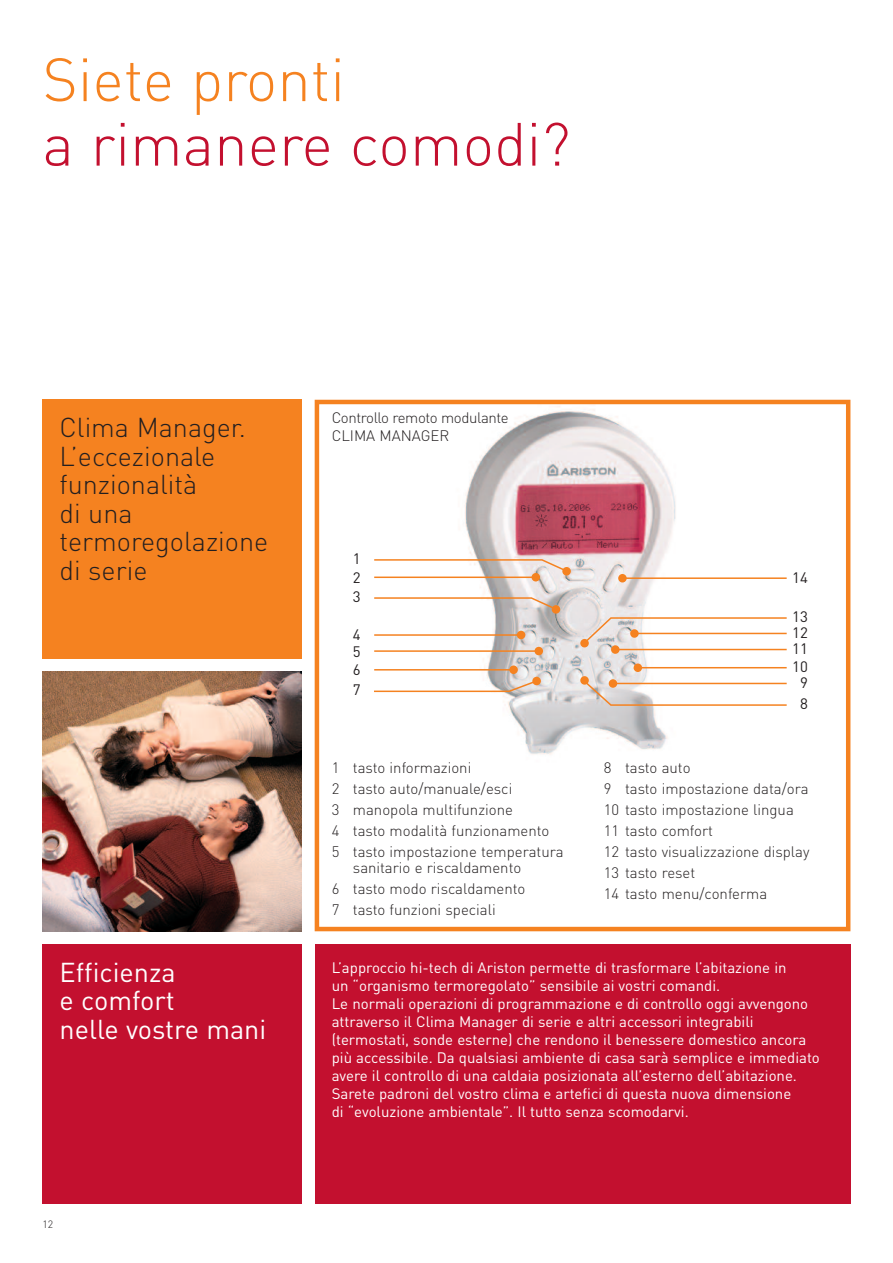
<style>
.page{position:relative;width:893px;height:1263px;background:#fff}
.page>*{position:absolute;margin:0;border:0;box-sizing:border-box;transform-origin:0 0}
.t1{font:300 60px "DIN";color:#c3102f}
.t2{font:300 60px "DIN";color:#f58220}
.t3{font:300 27px/28.5px "DIN";color:#231f20}
.t4{font:27px/28.5px "DIN";color:#fff}
.t5{font:15px/18px "DIN";color:#fff}
.t6{font:300 15px/21px "DIN";color:#231f20}
.t7{font:300 15px/18px "DIN";letter-spacing:-.025em;color:#231f20}
.t8{font:15px/16px "DIN";color:#231f20}
.t9{font:300 10.5px "DIN";color:#231f20}
</style>
<div class="page">
<div style="left:43px;top:400px;width:259px;height:259px;background:#f58220"></div>
<img style="left:399px;top:406px;width:375px;height:349px">
<div style="left:315px;top:400px;width:535px;height:531px;border:4px solid #f58220"></div>
<div style="left:315px;top:944px;width:535px;height:259px;background:#c3102f"></div>
<img style="left:43px;top:672px;width:259px;height:259px">
<svg style="left:580px;top:639px;width:9px;height:8px"></svg>
<div style="left:531px;top:573px;width:9px;height:8px;background:#f58220;border-radius:50%"></div>
<svg style="left:562px;top:567px;width:9px;height:8px"></svg>
<svg style="left:374px;top:558px;width:195px;height:15px"></svg>
<div style="left:532px;top:677px;width:9px;height:8px;background:#f58220;border-radius:50%"></div>
<svg style="left:374px;top:680px;width:162px;height:13px"></svg>
<svg style="left:552px;top:605px;width:8px;height:9px"></svg>
<svg style="left:374px;top:596px;width:184px;height:15px"></svg>
<hr style="left:374px;top:576px;width:159px;height:2px;background:#f58220">
<div style="left:517px;top:631px;width:8px;height:8px;background:#f58220;border-radius:50%"></div>
<hr style="left:374px;top:634px;width:147px;height:2px;background:#f58220">
<div style="left:509px;top:665px;width:9px;height:9px;background:#f58220;border-radius:50%"></div>
<hr style="left:374px;top:669px;width:138px;height:1px;background:#f58220">
<div style="left:534px;top:647px;width:9px;height:8px;background:#f58220;border-radius:50%"></div>
<hr style="left:374px;top:650px;width:164px;height:2px;background:#f58220">
<div style="left:618px;top:574px;width:9px;height:8px;background:#f58220;border-radius:50%"></div>
<hr style="left:626px;top:577px;width:161px;height:2px;background:#f58220">
<div style="left:611px;top:645px;width:9px;height:9px;background:#f58220;border-radius:50%"></div>
<hr style="left:616px;top:649px;width:171px;height:1px;background:#f58220">
<div style="left:634px;top:663px;width:8px;height:9px;background:#f58220;border-radius:50%"></div>
<hr style="left:637px;top:667px;width:150px;height:1px;background:#f58220">
<svg style="left:582px;top:616px;width:205px;height:29px"></svg>
<svg style="left:580px;top:676px;width:9px;height:9px"></svg>
<svg style="left:582px;top:679px;width:205px;height:27px"></svg>
<div style="left:43px;top:944px;width:259px;height:259px;background:#c3102f"></div>
<h1 class="t2" style="left:43px;top:45px;width:304px">Siete pronti</h1>
<h1 class="t1" style="left:43px;top:110px;width:529px">a rimanere comodi?</h1>
<h2 class="t3" style="left:60px;top:414px;width:210px">Clima Manager.<br>L’eccezionale funzionalità<br>di una termoregolazione di serie</h2>
<p class="t7" style="left:332px;top:409px;width:179px">Controllo remoto modulante<br>CLIMA MANAGER</p>
<p class="t8" style="left:353px;top:551px;width:9px">1</p>
<p class="t8" style="left:353px;top:569px;width:9px">2</p>
<p class="t8" style="left:353px;top:589px;width:9px">3</p>
<p class="t8" style="left:353px;top:627px;width:9px">4</p>
<p class="t8" style="left:353px;top:662px;width:9px">6</p>
<p class="t8" style="left:353px;top:643px;width:9px">5</p>
<p class="t8" style="left:353px;top:682px;width:9px">7</p>
<p class="t6" style="left:332px;top:757px;width:233px">1 tasto informazioni<br>2 tasto auto/manuale/esci<br>3 manopola multifunzione<br>4 tasto modalità funzionamento<br>5 tasto impostazione temperatura</p>
<p class="t6" style="left:332px;top:857px;width:195px;text-indent:21px">sanitario e riscaldamento<br>6 tasto modo riscaldamento<br>7 tasto funzioni speciali</p>
<p class="t8" style="left:792px;top:569px;width:17px">14</p>
<p class="t8" style="left:792px;top:609px;width:17px">13</p>
<p class="t8" style="left:792px;top:625px;width:17px">12<br>11</p>
<p class="t8" style="left:792px;top:659px;width:17px;text-align:center">10<br>9</p>
<p class="t8" style="left:800px;top:696px;width:9px">8</p>
<p class="t6" style="left:604px;top:757px;width:207px">8 tasto auto<br>9 tasto impostazione data/ora<br>10 tasto impostazione lingua<br>11 tasto comfort<br>12 tasto visualizzazione display<br>13 tasto reset<br>14 tasto menu/conferma</p>
<h2 class="t4" style="left:60px;top:958px;width:208px">Efficienza<br>e comfort<br>nelle vostre mani</h2>
<p class="t9" style="left:43px;top:1219px;width:12px">12</p>
<p class="t5" style="left:332px;top:958px;width:490px">L’approccio hi-tech di Ariston permette di trasformare l’abitazione in<br>un “organismo termoregolato” sensibile ai vostri comandi.<br>Le normali operazioni di programmazione e di controllo oggi avvengono attraverso il Clima Manager di serie e altri accessori integrabili (termostati, sonde esterne) che rendono il benessere domestico ancora più accessibile. Da qualsiasi ambiente di casa sarà semplice e immediato avere il controllo di una caldaia posizionata all’esterno dell’abitazione.<br>Sarete padroni del vostro clima e artefici di questa nuova dimensione<br>di “evoluzione ambientale”. Il tutto senza scomodarvi.</p>
</div>
